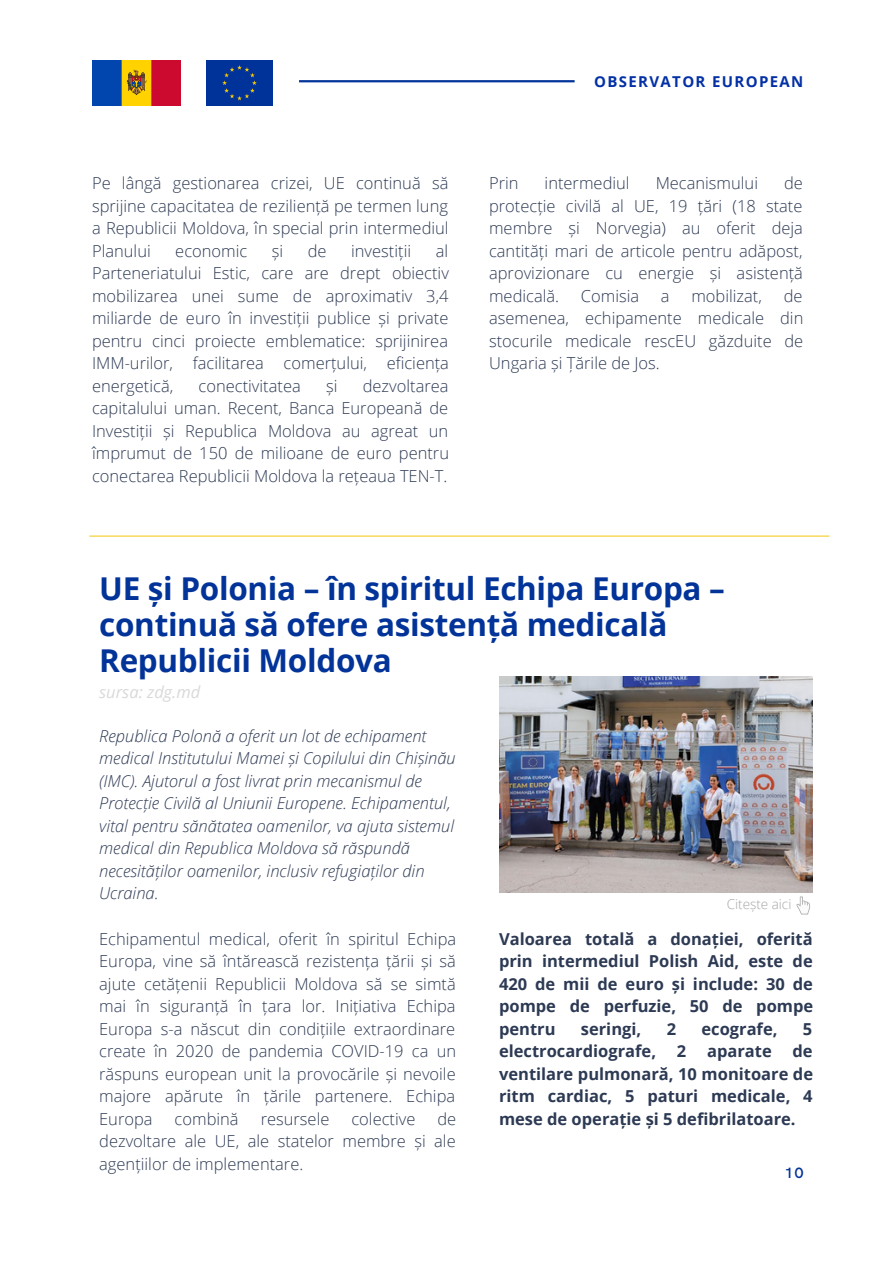
<style>
.page{position:relative;width:893px;height:1264px;background:#fff}
.page>*{position:absolute;margin:0;border:0;box-sizing:border-box;transform-origin:0 0}
.t1{font:700 31.5px/36px "Open Sans";letter-spacing:-.01em;color:#023399}
.t2{font:300 16.5px/22.5px "Open Sans";color:#2d3a54;text-align:justify}
.t3{font:italic 300 16.5px/22.5px "Open Sans";color:#2d3a54}
.t4{font:700 16.5px/22.5px "Open Sans";color:#2d3a54;text-align:justify}
.t5{font:italic 16.5px "Open Sans";color:#d9d9d9}
.t6{font:700 15px "Open Sans";letter-spacing:.09em;color:#0330a5}
.t7{font:600 15px "HK Grotesk";color:#023399}
.t8{font:300 13.5px "Open Sans";color:#a6a6a6}
</style>
<div class="page">
<hr style="left:299px;top:80px;width:275px;height:2px;background:#023399">
<div style="left:206px;top:60px;width:66px;height:45px;background:#039"></div>
<img style="left:92px;top:60px;width:89px;height:45px">
<hr style="left:89px;top:535px;width:740px;height:1px;background:#f3cd27">
<svg style="left:796px;top:896px;width:14px;height:18px"></svg>
<img style="left:499px;top:676px;width:313px;height:216px">
<p class="t2" style="left:92px;top:171px;width:358px">Pe lângă gestionarea crizei, UE continuă să sprijine capacitatea de reziliență pe termen lung a Republicii Moldova, în special prin intermediul Planului</p>
<p class="t2" style="left:92px;top:239px;width:358px;text-indent:343px">al Parteneriatului Estic, care are drept obiectiv mobilizarea unei sume de aproximativ 3,4 miliarde de euro în investiții publice și private pentru cinci proiecte emblematice: sprijinirea IMM-urilor, facilitarea comerțului, eficiența energetică,</p>
<p class="t2" style="left:175px;top:239px;width:73px">economic</p>
<p class="t2" style="left:272px;top:239px;width:13px">și</p>
<p class="t2" style="left:308px;top:239px;width:20px">de</p>
<p class="t2" style="left:351px;top:239px;width:61px">investiții</p>
<p class="t2" style="left:92px;top:374px;width:358px;text-indent:271px">dezvoltarea capitalului uman. Recent, Banca Europeană de Investiții și Republica Moldova au agreat un împrumut de 150 de milioane de euro pentru conectarea Republicii Moldova la rețeaua TEN-T.</p>
<p class="t2" style="left:198px;top:374px;width:104px">conectivitatea</p>
<p class="t2" style="left:326px;top:374px;width:13px">și</p>
<p class="t6" style="left:594px;top:71px;width:211px">OBSERVATOR EUROPEAN</p>
<p class="t2" style="left:489px;top:171px;width:315px;text-indent:295px">de protecție civilă al UE, 19 țări (18 state membre și Norvegia) au oferit deja cantități mari de articole pentru adăpost, aprovizionare cu energie și asistență medicală.</p>
<p class="t2" style="left:489px;top:171px;width:31px">Prin</p>
<p class="t2" style="left:544px;top:171px;width:86px">intermediul</p>
<p class="t2" style="left:655px;top:171px;width:104px">Mecanismului</p>
<p class="t2" style="left:489px;top:284px;width:316px;text-indent:294px">de asemenea, echipamente medicale din stocurile medicale rescEU găzduite de Ungaria și Țările de Jos.</p>
<p class="t2" style="left:581px;top:284px;width:60px">Comisia</p>
<p class="t2" style="left:661px;top:284px;width:10px">a</p>
<p class="t2" style="left:691px;top:284px;width:72px">mobilizat,</p>
<h1 class="t1" style="left:99px;top:570px;width:627px">UE și Polonia – în spiritul Echipa Europa – continuă să ofere asistență medicală<br>Republicii Moldova</h1>
<p class="t5" style="left:99px;top:680px;width:103px">sursa: zdg.md</p>
<p class="t3" style="left:99px;top:724px;width:358px">Republica Polonă a oferit un lot de echipament medical Institutului Mamei și Copilului din Chișinău (IMC). Ajutorul a fost livrat prin mecanismul de Protecție Civilă al Uniunii Europene. Echipamentul, vital pentru sănătatea oamenilor, va ajuta sistemul medical din Republica Moldova să răspundă necesităților oamenilor, inclusiv refugiaților din Ucraina.</p>
<p class="t4" style="left:499px;top:927px;width:316px">Valoarea totală a donației, oferită prin intermediul Polish Aid, este de 420 de mii de euro și include: 30 de pompe de perfuzie, 50 de pompe pentru</p>
<p class="t8" style="left:726px;top:894px;width:66px">Citește aici</p>
<p class="t2" style="left:99px;top:927px;width:358px">Echipamentul medical, oferit în spiritul Echipa Europa, vine să întărească rezistența țării și să ajute cetățenii Republicii Moldova să se simtă mai în siguranță în țara lor. Inițiativa Echipa Europa s-a născut din condițiile extraordinare create în 2020 de pandemia COVID-19 ca un răspuns european unit la provocările și nevoile majore apărute în țările partenere. Echipa Europa</p>
<p class="t4" style="left:581px;top:1017px;width:62px">seringi,</p>
<p class="t4" style="left:666px;top:1017px;width:11px">2</p>
<p class="t4" style="left:701px;top:1017px;width:78px">ecografe,</p>
<p class="t4" style="left:802px;top:1017px;width:11px">5</p>
<p class="t4" style="left:499px;top:1039px;width:158px">electrocardiografe,</p>
<p class="t4" style="left:676px;top:1039px;width:11px">2</p>
<p class="t4" style="left:707px;top:1039px;width:66px">aparate</p>
<p class="t4" style="left:499px;top:1039px;width:315px;text-indent:293px">de ventilare pulmonară, 10 monitoare de ritm cardiac, 5 paturi medicale, 4 mese de operație și 5 defibrilatoare.</p>
<p class="t2" style="left:99px;top:1106px;width:358px;text-indent:338px">de dezvoltare ale UE, ale statelor membre și ale agențiilor de implementare.</p>
<p class="t2" style="left:175px;top:1106px;width:65px">combină</p>
<p class="t2" style="left:261px;top:1106px;width:70px">resursele</p>
<p class="t2" style="left:351px;top:1106px;width:65px">colective</p>
<p class="t7" style="left:784px;top:1164px;width:20px">10</p>
</div>
